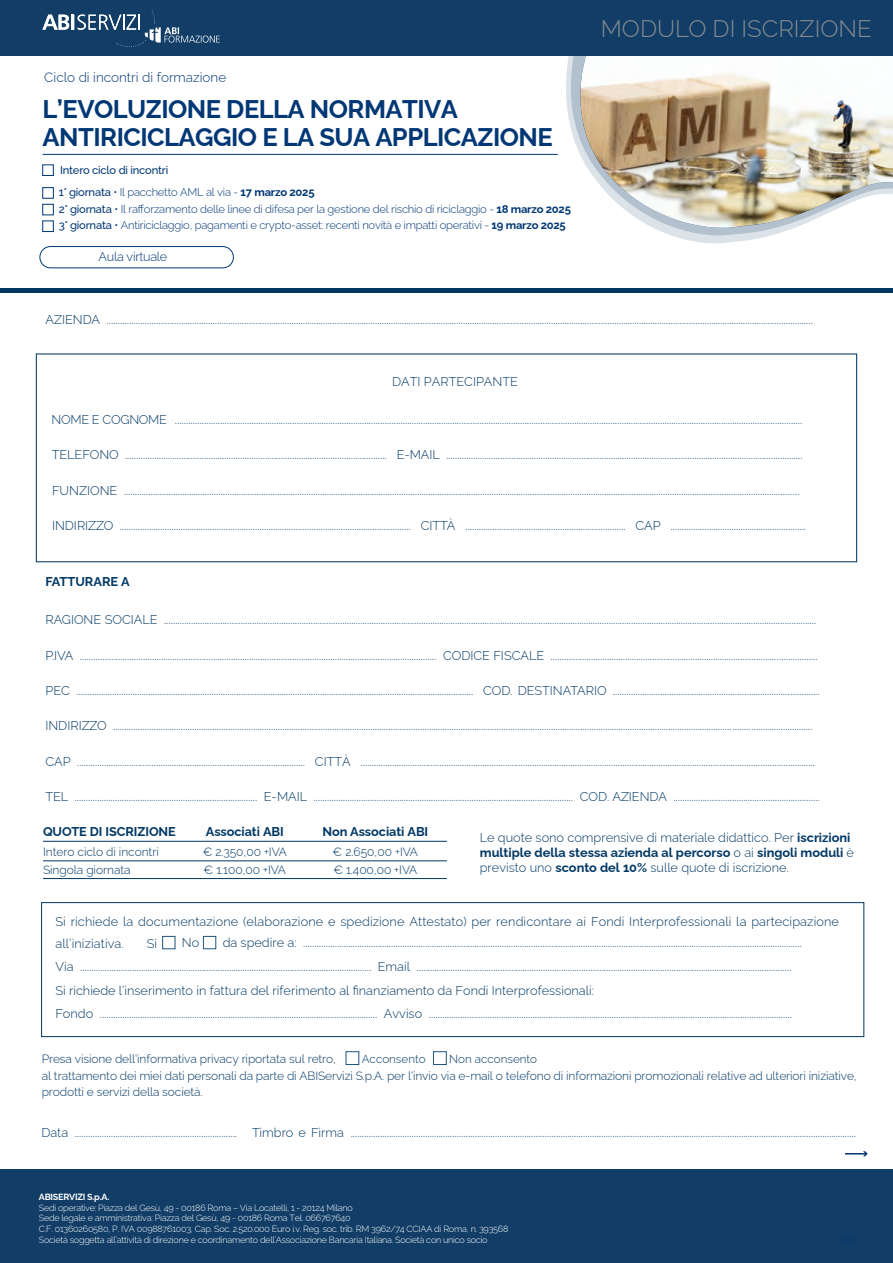
<style>
.page{position:relative;width:893px;height:1263px;background:#fff}
.page>*{position:absolute;margin:0;border:0;box-sizing:border-box;transform-origin:0 0}
.t1{font:700 25.5px/28px "Raleway";letter-spacing:-.02em;color:#013775}
.t2{font:300 24px "Raleway";color:#868c90}
.t3{font:300 13.5px "Raleway";color:#013775}
.t4{font:300 12.75px/23.5px "Raleway";color:#003865}
.t5{font:300 12.75px "Raleway";letter-spacing:-.02em;color:#003865}
.t6{font:700 12.75px "Raleway";letter-spacing:-.005em;color:#003865}
.t7{font:300 12.75px "Raleway";letter-spacing:-.025em;color:#013775}
.t8{font:300 12px/16.5px "Raleway";letter-spacing:-.01em;color:#003865}
.t9{font:300 11.7px "Raleway";color:#003865}
.t10{font:300 11.25px/16.5px "Raleway";letter-spacing:-.02em;color:#013775}
.t11{font:500 11.25px "Raleway";letter-spacing:-.02em;color:#013775}
.t12{font:300 9px/10.6px "Raleway";letter-spacing:-.025em;color:#fff}
.t13{font:700 9px "Raleway";letter-spacing:-.025em;color:#fff}
.s1{font-weight:500}
.s2{font-weight:700}
</style>
<div class="page">
<svg style="left:677px;top:237px;width:87px;height:6px"></svg>
<svg style="left:658px;top:230px;width:130px;height:7px"></svg>
<svg style="left:566px;top:56px;width:12px;height:93px"></svg>
<img style="left:578px;top:56px;width:315px;height:174px">
<hr style="left:0;top:289px;width:893px;height:4px;background:#003865">
<div style="left:0;top:0;width:893px;height:56px;background:#113d66"></div>
<svg style="left:42px;top:11px;width:178px;height:36px"></svg>
<hr style="left:43px;top:154px;width:515px;height:1px;background:#013775">
<div style="left:162px;top:936px;width:13px;height:13px;border:1px solid #215380"></div>
<div style="left:203px;top:936px;width:13px;height:13px;border:1px solid #215380"></div>
<div style="left:41px;top:902px;width:823px;height:135px;border:1px solid #003865"></div>
<div style="left:0;top:1169px;width:893px;height:94px;background:#113d66"></div>
<div style="left:346px;top:1051px;width:13px;height:14px;background:#fff;border:1px solid #215380"></div>
<div style="left:433px;top:1051px;width:13px;height:14px;background:#fff;border:1px solid #215380"></div>
<svg style="left:845px;top:1151px;width:23px;height:5px"></svg>
<div style="left:40px;top:246px;width:194px;height:22px;border:1px solid #013775;border-radius:11px"></div>
<hr style="left:43px;top:841px;width:404px;height:1px;background:#003865">
<hr style="left:43px;top:860px;width:404px;height:1px;background:#003865">
<hr style="left:43px;top:878px;width:404px;height:1px;background:#003865">
<div style="left:42px;top:164px;width:12px;height:12px;border:1px solid #013775"></div>
<div style="left:42px;top:187px;width:12px;height:12px;border:1px solid #013775"></div>
<div style="left:42px;top:204px;width:12px;height:11px;border:1px solid #013775"></div>
<div style="left:42px;top:221px;width:12px;height:11px;border:1px solid #013775"></div>
<p class="t3" style="left:44px;top:66px;width:183px">Ciclo di incontri di formazione</p>
<h1 class="t1" style="left:43px;top:92px;width:512px">L’EVOLUZIONE DELLA NORMATIVA<br>ANTIRICICLAGGIO E LA SUA APPLICAZIONE</h1>
<p class="t11" style="left:60px;top:161px;width:110px">Intero ciclo di incontri</p>
<p class="t10" style="left:59px;top:183px;width:513px"><span class="s1">1° giornata</span> • Il pacchetto AML al via - <span class="s2">17 marzo 2025<br></span><span class="s1">2° giornata</span> • Il rafforzamento delle linee di difesa per la gestione del rischio di riciclaggio - <span class="s2">18 marzo 2025<br></span><span class="s1">3° giornata</span> • Antiriciclaggio, pagamenti e crypto-asset: recenti novità e impatti operativi - <span class="s2">19 marzo 2025</span></p>
<p class="t7" style="left:99px;top:246px;width:70px">Aula virtuale</p>
<h2 class="t2" style="left:601px;top:10px;width:272px">MODULO DI ISCRIZIONE</h2>
<p class="t4" style="left:45px;top:306px;width:769px">AZIENDA .........................................................................................................................................................................................................................................................................................................................</p>
<p class="t4" style="left:392px;top:368px;width:127px">DATI PARTECIPANTE</p>
<p class="t5" style="left:52px;top:409px;width:752px">NOME E COGNOME ......................................................................................................................................................................................................................................................................................</p>
<p class="t4" style="left:52px;top:442px;width:752px">TELEFONO .................................................................................................................... E-MAIL ..............................................................................................................................................................</p>
<p class="t4" style="left:52px;top:477px;width:749px">FUNZIONE ...........................................................................................................................................................................................................................................................................................................</p>
<p class="t4" style="left:52px;top:512px;width:756px">INDIRIZZO ................................................................................................................................. CITTÀ ....................................................................... CAP ............................................................</p>
<p class="t6" style="left:45px;top:571px;width:86px">FATTURARE A</p>
<p class="t4" style="left:45px;top:607px;width:772px">RAGIONE SOCIALE .................................................................................................................................................................................................................................................................................................</p>
<p class="t4" style="left:45px;top:642px;width:774px">P.IVA .............................................................................................................................................................. CODICE FISCALE ......................................................................................................................</p>
<p class="t4" style="left:45px;top:677px;width:776px">PEC ................................................................................................................................................................................ COD. DESTINATARIO ...........................................................................................</p>
<p class="t4" style="left:45px;top:712px;width:768px">INDIRIZZO .....................................................................................................................................................................................................................................................................................................................</p>
<p class="t4" style="left:45px;top:748px;width:771px">CAP ..................................................................................................... CITTÀ .........................................................................................................................................................................................................</p>
<p class="t4" style="left:45px;top:783px;width:776px">TEL ................................................................................. E-MAIL ................................................................................................................... COD. AZIENDA .................................................................</p>
<p class="t6" style="left:43px;top:821px;width:134px">QUOTE DI ISCRIZIONE</p>
<p class="t6" style="left:206px;top:821px;width:79px">Associati ABI</p>
<p class="t6" style="left:322px;top:821px;width:107px">Non Associati ABI</p>
<p class="t8" style="left:43px;top:842px;width:117px">Intero ciclo di incontri</p>
<p class="t8" style="left:203px;top:842px;width:86px">€ 2.350,00 +IVA</p>
<p class="t8" style="left:333px;top:842px;width:87px">€ 2.650,00 +IVA</p>
<p class="t8" style="left:43px;top:860px;width:89px">Singola giornata</p>
<p class="t8" style="left:204px;top:860px;width:84px">€ 1.100,00 +IVA</p>
<p class="t8" style="left:333px;top:860px;width:85px">€ 1.400,00 +IVA</p>
<p class="t4" style="left:480px;top:828px;width:376px;line-height:15.3px">Le quote sono comprensive di materiale didattico. Per <span class="s2">iscrizioni multiple della stessa azienda al percorso</span> o ai <span class="s2">singoli moduli</span> è previsto uno <span class="s2">sconto del 10%</span> sulle quote di iscrizione.</p>
<p class="t4" style="left:55px;top:909px;width:785px;line-height:21.6px">Si richiede la documentazione (elaborazione e spedizione Attestato) per rendicontare ai Fondi Interprofessionali la partecipazione all’iniziativa.</p>
<p class="t4" style="left:55px;top:930px;width:748px;text-indent:167px">da spedire a: .............................................................................................................................................................................................................................<br>Via ................................................................................................................................. Email ......................................................................................................................................................................<br>Si richiede l’inserimento in fattura del riferimento al finanziamento da Fondi Interprofessionali:<br>Fondo ........................................................................................................................... Avviso .................................................................................................................................................................</p>
<p class="t8" style="left:42px;top:1050px;width:817px">Presa visione dell'informativa privacy riportata sul retro,<br>al trattamento dei miei dati personali da parte di ABIServizi S.p.A. per l'invio via e-mail o telefono di informazioni promozionali relative ad ulteriori iniziative, prodotti e servizi della società.</p>
<p class="t4" style="left:147px;top:930px;width:12px">Sì</p>
<p class="t4" style="left:182px;top:930px;width:19px">No</p>
<p class="t9" style="left:362px;top:1049px;width:65px">Acconsento</p>
<p class="t9" style="left:449px;top:1049px;width:89px">Non acconsento</p>
<p class="t4" style="left:41px;top:1119px;width:816px">Data ........................................................................ Timbro e Firma ................................................................................................................................................................................................................................</p>
<p class="t13" style="left:39px;top:1190px;width:72px">ABISERVIZI S.p.A.</p>
<p class="t12" style="left:39px;top:1201px;width:471px">Sedi operative: Piazza del Gesù, 49 - 00186 Roma – Via Locatelli, 1 - 20124 Milano<br>Sede legale e amministrativa: Piazza del Gesù, 49 - 00186 Roma Tel. 066767640<br>C.F. 01360260580, P. IVA 00988761003, Cap. Soc. 2.520.000 Euro i.v. Reg. soc. trib. RM 3962/74 CCIAA di Roma, n. 393568<br>Società soggetta all’attività di direzione e coordinamento dell’Associazione Bancaria Italiana. Società con unico socio</p>
</div>
